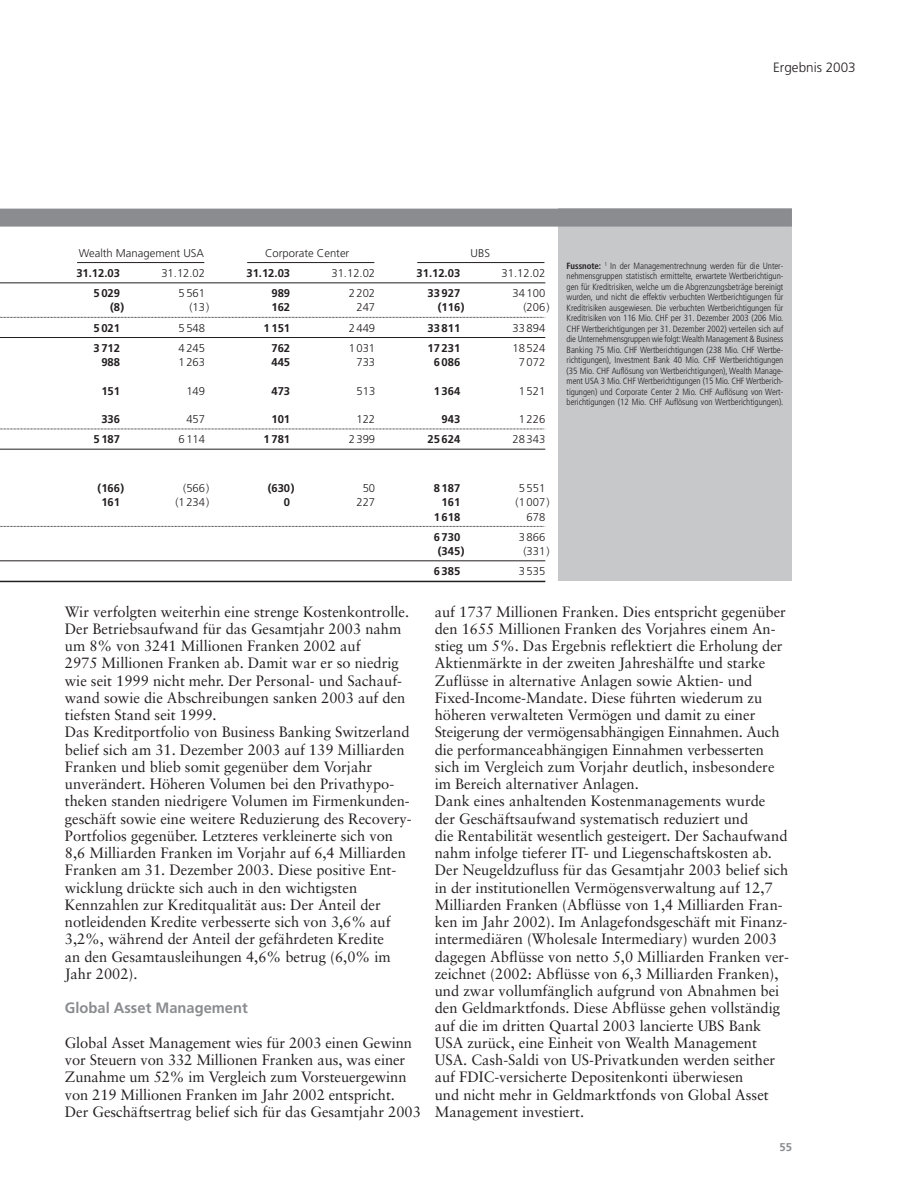
<style>
.page{position:relative;width:918px;height:1188px;background:#fff}
.page>*{position:absolute;margin:0;border:0;box-sizing:border-box;transform-origin:0 0}
.t1{font:15px/17.2px "Sabon";color:#231f20}
.t2{font:700 15px "Frutiger";color:#8a8c8f}
.t3{font:300 13.5px "Frutiger";color:#231f20}
.t4{font:300 11.25px "Frutiger";color:#231f20}
.t5{font:700 11.25px "Frutiger";color:#231f20}
.t6{font:700 11.25px "Frutiger";color:#8a8c8f}
.t7{font:300 condensed 9px/10.5px "Frutiger";letter-spacing:-.005em;color:#231f20;text-align:justify}
.s1{font-weight:700}
</style>
<div class="page">
<div style="left:558px;top:209px;width:234px;height:372px;background:#c7c8ca"></div>
<div style="left:0;top:209px;width:792px;height:18px;background:#8a8c8f"></div>
<hr style="left:0;top:283px;width:545px;height:1px;background:#231f20">
<svg style="left:0;top:317px;width:546px;height:1px"></svg>
<hr style="left:0;top:337px;width:545px;height:1px;background:#231f20">
<svg style="left:0;top:429px;width:546px;height:1px"></svg>
<hr style="left:0;top:449px;width:545px;height:1px;background:#231f20">
<svg style="left:0;top:526px;width:546px;height:1px"></svg>
<hr style="left:0;top:561px;width:545px;height:1px;background:#231f20">
<hr style="left:0;top:581px;width:545px;height:1px;background:#231f20">
<hr style="left:77px;top:262px;width:127px;height:1px;background:#231f20">
<hr style="left:247px;top:262px;width:127px;height:1px;background:#231f20">
<hr style="left:417px;top:262px;width:127px;height:1px;background:#231f20">
<p class="t3" style="left:773px;top:62px;width:84px">Ergebnis 2003</p>
<p class="t4" style="left:79px;top:248px;width:127px">Wealth Management USA</p>
<p class="t4" style="left:265px;top:248px;width:86px">Corporate Center</p>
<p class="t4" style="left:471px;top:248px;width:21px">UBS</p>
<p class="t5" style="left:76px;top:269px;width:45px">31.12.03</p>
<p class="t4" style="left:161px;top:269px;width:45px">31.12.02</p>
<p class="t5" style="left:246px;top:269px;width:45px">31.12.03</p>
<p class="t4" style="left:331px;top:269px;width:45px">31.12.02</p>
<p class="t5" style="left:417px;top:269px;width:45px">31.12.03</p>
<p class="t4" style="left:502px;top:269px;width:45px">31.12.02</p>
<p class="t5" style="left:94px;top:289px;width:28px">5029</p>
<p class="t4" style="left:179px;top:289px;width:28px">5561</p>
<p class="t5" style="left:271px;top:289px;width:20px">989</p>
<p class="t4" style="left:349px;top:289px;width:28px">2202</p>
<p class="t5" style="left:427px;top:289px;width:34px">33 927</p>
<p class="t4" style="left:512px;top:289px;width:34px">34 100</p>
<p class="t5" style="left:110px;top:303px;width:16px">(8)</p>
<p class="t4" style="left:190px;top:303px;width:21px">(13)</p>
<p class="t5" style="left:271px;top:303px;width:20px">162</p>
<p class="t4" style="left:356px;top:303px;width:20px">247</p>
<p class="t5" style="left:438px;top:303px;width:28px">(116)</p>
<p class="t4" style="left:523px;top:303px;width:28px">(206)</p>
<p class="t5" style="left:94px;top:323px;width:28px">5021</p>
<p class="t4" style="left:179px;top:323px;width:28px">5548</p>
<p class="t5" style="left:264px;top:323px;width:28px">1151</p>
<p class="t4" style="left:349px;top:323px;width:28px">2449</p>
<p class="t5" style="left:427px;top:323px;width:34px">33 811</p>
<p class="t4" style="left:512px;top:323px;width:34px">33 894</p>
<p class="t5" style="left:94px;top:343px;width:28px">3712</p>
<p class="t4" style="left:179px;top:343px;width:28px">4245</p>
<p class="t5" style="left:271px;top:343px;width:20px">762</p>
<p class="t4" style="left:349px;top:343px;width:28px">1031</p>
<p class="t5" style="left:427px;top:343px;width:34px">17 231</p>
<p class="t4" style="left:512px;top:343px;width:34px">18 524</p>
<p class="t5" style="left:101px;top:358px;width:20px">988</p>
<p class="t4" style="left:179px;top:358px;width:28px">1263</p>
<p class="t5" style="left:271px;top:358px;width:20px">445</p>
<p class="t4" style="left:356px;top:358px;width:20px">733</p>
<p class="t5" style="left:434px;top:358px;width:28px">6086</p>
<p class="t4" style="left:519px;top:358px;width:28px">7072</p>
<p class="t5" style="left:101px;top:386px;width:20px">151</p>
<p class="t4" style="left:186px;top:386px;width:20px">149</p>
<p class="t5" style="left:271px;top:386px;width:20px">473</p>
<p class="t4" style="left:356px;top:386px;width:20px">513</p>
<p class="t5" style="left:434px;top:386px;width:28px">1364</p>
<p class="t4" style="left:519px;top:386px;width:28px">1521</p>
<p class="t5" style="left:101px;top:415px;width:20px">336</p>
<p class="t4" style="left:186px;top:415px;width:20px">457</p>
<p class="t5" style="left:271px;top:415px;width:20px">101</p>
<p class="t4" style="left:356px;top:415px;width:20px">122</p>
<p class="t5" style="left:442px;top:415px;width:20px">943</p>
<p class="t4" style="left:519px;top:415px;width:28px">1226</p>
<p class="t5" style="left:94px;top:435px;width:28px">5187</p>
<p class="t4" style="left:179px;top:435px;width:28px">6114</p>
<p class="t5" style="left:264px;top:435px;width:28px">1781</p>
<p class="t4" style="left:349px;top:435px;width:28px">2399</p>
<p class="t5" style="left:427px;top:435px;width:34px">25 624</p>
<p class="t4" style="left:512px;top:435px;width:34px">28 343</p>
<p class="t5" style="left:98px;top:484px;width:28px">(166)</p>
<p class="t4" style="left:183px;top:484px;width:28px">(566)</p>
<p class="t5" style="left:268px;top:484px;width:28px">(630)</p>
<p class="t4" style="left:363px;top:484px;width:14px">50</p>
<p class="t5" style="left:434px;top:484px;width:28px">8187</p>
<p class="t4" style="left:519px;top:484px;width:28px">5551</p>
<p class="t5" style="left:101px;top:498px;width:20px">161</p>
<p class="t4" style="left:175px;top:498px;width:35px">(1 234)</p>
<p class="t5" style="left:284px;top:498px;width:8px">0</p>
<p class="t4" style="left:356px;top:498px;width:20px">227</p>
<p class="t5" style="left:442px;top:498px;width:20px">161</p>
<p class="t4" style="left:516px;top:498px;width:35px">(1 007)</p>
<p class="t5" style="left:434px;top:512px;width:28px">1618</p>
<p class="t4" style="left:527px;top:512px;width:20px">678</p>
<p class="t5" style="left:434px;top:532px;width:28px">6730</p>
<p class="t4" style="left:519px;top:532px;width:28px">3866</p>
<p class="t5" style="left:438px;top:547px;width:28px">(345)</p>
<p class="t4" style="left:523px;top:547px;width:28px">(331)</p>
<p class="t5" style="left:434px;top:567px;width:28px">6385</p>
<p class="t4" style="left:519px;top:567px;width:28px">3535</p>
<p class="t7" style="left:567px;top:261px;width:218px"><span class="s1">Fussnote:</span> <sup>1</sup> In der Managementrechnung werden für die Unter&shy;nehmensgruppen statistisch ermittelte, erwartete Wertberichtigun&shy;gen für Kreditrisiken, welche um die Abgrenzungsbeträge bereinigt wurden, und nicht die effektiv verbuchten Wertberichtigungen für Kreditrisiken ausgewiesen. Die verbuchten Wertberichtigungen für Kreditrisiken von 116 Mio. CHF per 31. Dezember 2003 (206 Mio.<br>CHF Wertberichtigungen per 31. Dezember 2002) verteilen sich auf die Unternehmensgruppen wie folgt:Wealth Management &amp; Business Banking 75 Mio. CHF Wertberichtigungen (238 Mio. CHF Wertbe&shy;richtigungen), Investment Bank 40 Mio. CHF Wertberichtigungen (35 Mio. CHF Auflösung von Wertberichtigungen), Wealth Manage&shy;ment USA 3 Mio. CHF Wertberichtigungen (15 Mio. CHF Wertberich&shy;tigungen) und Corporate Center 2 Mio. CHF Auflösung von Wert&shy;berichtigungen (12 Mio. CHF Auflösung von Wertberichtigungen).</p>
<p class="t1" style="left:65px;top:604px;width:348px">Wir verfolgten weiterhin eine strenge Kostenkontrolle.<br>Der Betriebsaufwand für das Gesamtjahr 2003 nahm um 8% von 3241 Millionen Franken 2002 auf<br>2975 Millionen Franken ab. Damit war er so niedrig wie seit 1999 nicht mehr. Der Personal- und Sachauf&shy;wand sowie die Abschreibungen sanken 2003 auf den tiefsten Stand seit 1999.<br>Das Kreditportfolio von Business Banking Switzerland belief sich am 31. Dezember 2003 auf 139 Milliarden Franken und blieb somit gegenüber dem Vorjahr unverändert. Höheren Volumen bei den Privathypo&shy;theken standen niedrigere Volumen im Firmenkunden&shy;geschäft sowie eine weitere Reduzierung des Recovery-Portfolios gegenüber. Letzteres verkleinerte sich von 8,6 Milliarden Franken im Vorjahr auf 6,4 Milliarden Franken am 31. Dezember 2003. Diese positive Ent&shy;wicklung drückte sich auch in den wichtigsten Kennzahlen zur Kreditqualität aus: Der Anteil der notleidenden Kredite verbesserte sich von 3,6% auf 3,2%, während der Anteil der gefährdeten Kredite<br>an den Gesamtausleihungen 4,6% betrug (6,0% im Jahr 2002).</p>
<p class="t2" style="left:65px;top:1002px;width:184px">Global Asset Management</p>
<p class="t1" style="left:65px;top:1035px;width:358px">Global Asset Management wies für 2003 einen Gewinn vor Steuern von 332 Millionen Franken aus, was einer Zunahme um 52% im Vergleich zum Vorsteuergewinn von 219 Millionen Franken im Jahr 2002 entspricht.<br>Der Geschäftsertrag belief sich für das Gesamtjahr 2003</p>
<p class="t1" style="left:435px;top:604px;width:356px">auf 1737 Millionen Franken. Dies entspricht gegenüber den 1655 Millionen Franken des Vorjahres einem An&shy;stieg um 5%. Das Ergebnis reflektiert die Erholung der Aktienmärkte in der zweiten Jahreshälfte und starke Zuflüsse in alternative Anlagen sowie Aktien- und Fixed-Income-Mandate. Diese führten wiederum zu höheren verwalteten Vermögen und damit zu einer Steigerung der vermögensabhängigen Einnahmen. Auch die performanceabhängigen Einnahmen verbesserten sich im Vergleich zum Vorjahr deutlich, insbesondere im Bereich alternativer Anlagen.<br>Dank eines anhaltenden Kostenmanagements wurde der Geschäftsaufwand systematisch reduziert und<br>die Rentabilität wesentlich gesteigert. Der Sachaufwand nahm infolge tieferer IT- und Liegenschaftskosten ab.<br>Der Neugeldzufluss für das Gesamtjahr 2003 belief sich in der institutionellen Vermögensverwaltung auf 12,7<br>Milliarden Franken (Abflüsse von 1,4 Milliarden Fran&shy;ken im Jahr 2002). Im Anlagefondsgeschäft mit Finanz&shy;intermediären (Wholesale Intermediary) wurden 2003 dagegen Abflüsse von netto 5,0 Milliarden Franken ver&shy;zeichnet (2002: Abflüsse von 6,3 Milliarden Franken), und zwar vollumfänglich aufgrund von Abnahmen bei den Geldmarktfonds. Diese Abflüsse gehen vollständig auf die im dritten Quartal 2003 lancierte UBS Bank USA zurück, eine Einheit von Wealth Management USA. Cash-Saldi von US-Privatkunden werden seither auf FDIC-versicherte Depositenkonti überwiesen<br>und nicht mehr in Geldmarktfonds von Global Asset Management investiert.</p>
<p class="t6" style="left:779px;top:1143px;width:14px">55</p>
</div>
